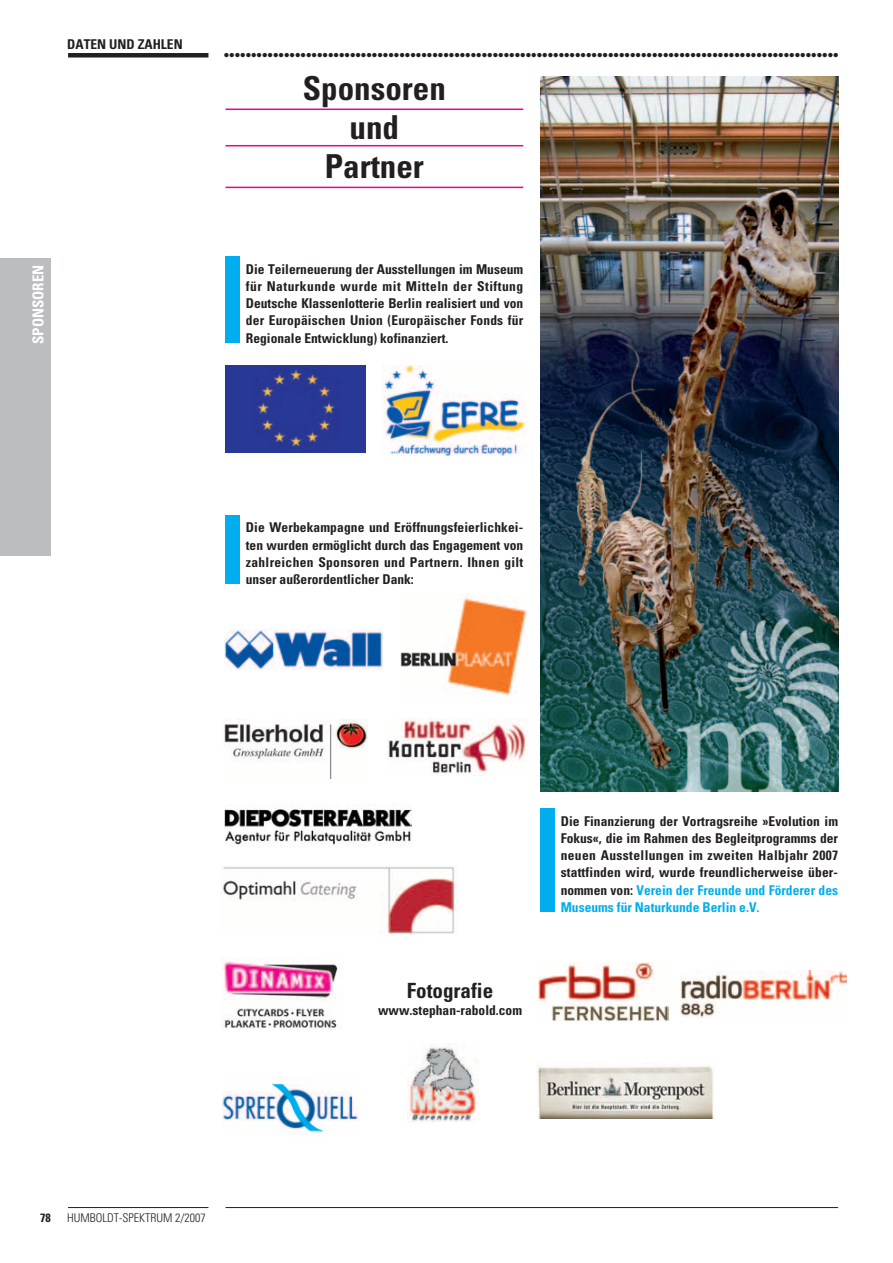
<style>
.page{position:relative;width:893px;height:1263px;background:#fff}
.page>*{position:absolute;margin:0;border:0;box-sizing:border-box;transform-origin:0 0}
.t1{font:700 condensed 33px/39px "Univers";color:#231f20;text-align:center}
.t2{font:700 condensed 21px "Univers";color:#231f20}
.t3{font:800 18px "Bauhaus";color:#231f20}
.t4{font:700 condensed 15px "Univers";color:#fff}
.t5{font:700 condensed 13.5px/17.2px "Univers";color:#231f20;text-align:justify}
.t6{font:300 condensed 12px "Univers";color:#231f20}
.t7{font:700 condensed 12px "Univers";color:#231f20}
.s1{color:#00aeef}
</style>
<div class="page">
<img style="left:0;top:53px;width:847px;height:1156px">
<p class="t5" style="left:67px;top:37px;width:117px">DATEN UND ZAHLEN</p>
<p class="t4" style="left:33px;top:344px;width:81px;rotate:-90deg">SPONSOREN</p>
<h3 class="t3" style="left:224px;top:45px;width:616px">................................................................................................................</h3>
<h1 class="t1" style="left:303px;top:73px;width:144px">Sponsoren und<br>Partner</h1>
<p class="t5" style="left:246px;top:262px;width:279px">Die Teilerneuerung der Ausstellungen im Museum für Naturkunde wurde mit Mitteln der Stiftung Deutsche Klassenlotterie Berlin realisiert und von der Europäischen Union (Europäischer Fonds für Regionale Entwicklung) kofinanziert.</p>
<p class="t5" style="left:246px;top:520px;width:279px">Die Werbekampagne und Eröffnungsfeierlichkei&shy;ten wurden ermöglicht durch das Engagement von zahlreichen Sponsoren und Partnern. Ihnen gilt unser außerordentlicher Dank:</p>
<p class="t7" style="left:40px;top:1214px;width:12px">78</p>
<p class="t6" style="left:67px;top:1214px;width:140px">HUMBOLDT-SPEKTRUM 2/2007</p>
<h2 class="t2" style="left:407px;top:983px;width:88px">Fotografie</h2>
<p class="t5" style="left:378px;top:1003px;width:145px">www.stephan-rabold.com</p>
<p class="t5" style="left:560px;top:814px;width:279px">Die Finanzierung der Vortragsreihe »Evolution im Fokus«, die im Rahmen des Begleitprogramms der neuen Ausstellungen im zweiten Halbjahr 2007 stattfinden wird, wurde freundlicherweise über&shy;nommen von: <span class="s1">Verein der Freunde und Förderer des Museums für Naturkunde Berlin e.V.</span></p>
</div>
